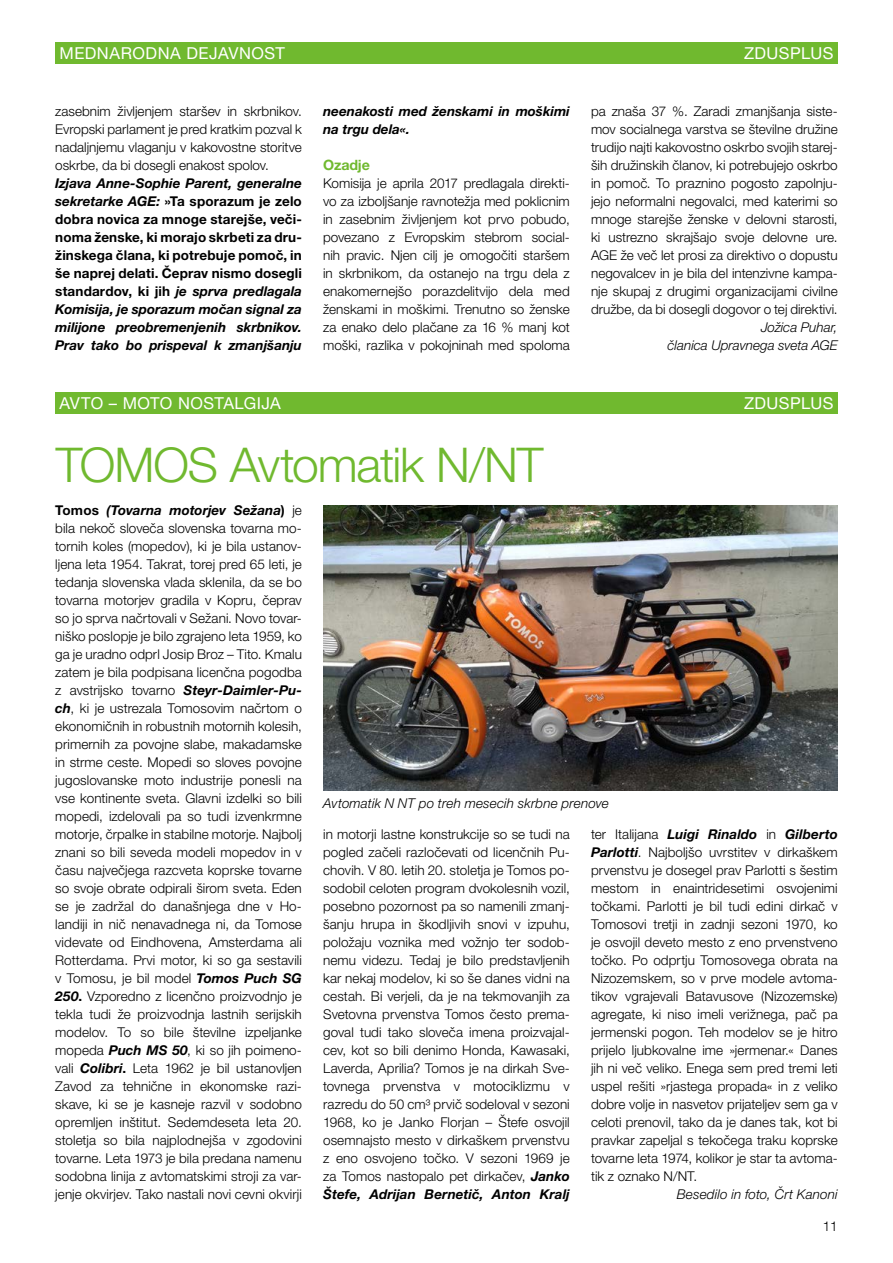
<style>
.page{position:relative;width:893px;height:1263px;background:#fff}
.page>*{position:absolute;margin:0;border:0;box-sizing:border-box;transform-origin:0 0}
.NASLOV{font:300 48px "Helvetica Neue LT Pro";letter-spacing:-.025em;color:#70b92f}
.PASICA{font:16.5px "Helvetica Neue LT Pro";letter-spacing:.025em;color:#fff}
.MedNASLOV{font:700 14.25px "Helvetica Neue LT Pro";letter-spacing:-.01em;color:#70b92f}
.BODY{font:300 13.5px/18px "Helvetica Neue LT Pro";color:#000;text-align:justify}
.BODY-2{font:700 13.5px/18px "Helvetica Neue LT Pro";letter-spacing:.01em;color:#000;text-align:justify}
.Avtor{font:italic 300 13.5px/18px "Helvetica Neue LT Pro";color:#000;text-align:right}
.BODY-3{font:italic 700 13.5px/18px "Helvetica Neue LT Pro";color:#000}
.BODY-4{font:italic 300 13.5px "Helvetica Neue LT Pro";letter-spacing:.01em;color:#000}
.s1{font-style:italic}
.s2{font-weight:700}
.s3{font-weight:700;font-style:italic}
</style>
<div class="page">
<div style="left:55px;top:43px;width:783px;height:21px;background:#70b92f"></div>
<div style="left:55px;top:392px;width:783px;height:22px;background:#70b92f"></div>
<img style="left:323px;top:505px;width:515px;height:285px">
<p class="PASICA" style="left:60px;top:43px;width:227px">MEDNARODNA DEJAVNOST</p>
<p class="PASICA" style="left:744px;top:43px;width:91px">ZDUSPLUS</p>
<p class="BODY" style="left:55px;top:102px;width:248px">zasebnim življenjem staršev in skrbnikov.<br>Evropski parlament je pred kratkim pozval k nadaljnjemu vlaganju v kakovostne storitve oskrbe, da bi dosegli enakost spolov.</p>
<p class="BODY-2" style="left:55px;top:174px;width:248px"><span class="s1">Izjava Anne-Sophie Parent, generalne sekretarke AGE:</span> »Ta sporazum je zelo dobra novica za mnoge starejše, veči&shy;noma ženske, ki morajo skrbeti za dru&shy;žinskega člana, ki potrebuje pomoč, in še naprej delati. Čeprav nismo dosegli standardov, ki jih <span class="s1">je sprva predlagala Komisija, je sporazum močan signal za milijone preobremenjenih skrbnikov.<br>Prav tako bo prispeval k zmanjšanju</span></p>
<p class="PASICA" style="left:60px;top:393px;width:223px">AVTO – MOTO NOSTALGIJA</p>
<p class="BODY-3" style="left:323px;top:102px;width:248px">neenakosti med ženskami in moškimi na trgu dela«.</p>
<p class="MedNASLOV" style="left:323px;top:156px;width:48px">Ozadje</p>
<p class="BODY" style="left:323px;top:174px;width:248px">Komisija je aprila 2017 predlagala direkti&shy;vo za izboljšanje ravnotežja med poklicnim in zasebnim življenjem kot prvo pobudo, povezano z Evropskim stebrom social&shy;nih pravic. Njen cilj je omogočiti staršem in skrbnikom, da ostanejo na trgu dela z enakomernejšo porazdelitvijo dela med ženskami in moškimi. Trenutno so ženske za enako delo plačane za 16 % manj kot moški, razlika v pokojninah med spoloma</p>
<p class="NASLOV" style="left:56px;top:436px;width:489px">TOMOS Avtomatik N/NT</p>
<p class="BODY" style="left:591px;top:102px;width:248px">pa znaša 37 %. Zaradi zmanjšanja siste&shy;mov socialnega varstva se številne družine trudijo najti kakovostno oskrbo svojih starej&shy;ših družinskih članov, ki potrebujejo oskrbo in pomoč. To praznino pogosto zapolnju&shy;jejo neformalni negovalci, med katerimi so mnoge starejše ženske v delovni starosti, ki ustrezno skrajšajo svoje delovne ure.<br>AGE že več let prosi za direktivo o dopustu negovalcev in je bila del intenzivne kampa&shy;nje skupaj z drugimi organizacijami civilne družbe, da bi dosegli dogovor o tej direktivi.</p>
<p class="Avtor" style="left:667px;top:318px;width:172px">Jožica Puhar,<br>članica Upravnega sveta AGE</p>
<p class="PASICA" style="left:744px;top:393px;width:91px">ZDUSPLUS</p>
<p class="BODY" style="left:55px;top:501px;width:248px"><span class="s2">Tomos</span> <span class="s3">(Tovarna motorjev Sežana</span><span class="s2">)</span> je bila nekoč sloveča slovenska tovarna mo&shy;tornih koles (mopedov), ki je bila ustanov&shy;ljena leta 1954. Takrat, torej pred 65 leti, je tedanja slovenska vlada sklenila, da se bo tovarna motorjev gradila v Kopru, čeprav so jo sprva načrtovali v Sežani. Novo tovar&shy;niško poslopje je bilo zgrajeno leta 1959, ko ga je uradno odprl Josip Broz – Tito. Kmalu zatem je bila podpisana licenčna pogodba z avstrijsko tovarno <span class="s3">Steyr-Daimler-Pu&shy;ch</span>, ki je ustrezala Tomosovim načrtom o ekonomičnih in robustnih motornih kolesih, primernih za povojne slabe, makadamske in strme ceste. Mopedi so sloves povojne jugoslovanske moto industrije ponesli na vse kontinente sveta. Glavni izdelki so bili mopedi, izdelovali pa so tudi izvenkrmne motorje, črpalke in stabilne motorje. Najbolj znani so bili seveda modeli mopedov in v času največjega razcveta koprske tovarne so svoje obrate odpirali širom sveta. Eden se je zadržal do današnjega dne v Ho&shy;landiji in nič nenavadnega ni, da Tomose videvate od Eindhovena, Amsterdama ali Rotterdama. Prvi motor, ki so ga sestavili v Tomosu, je bil model <span class="s3">Tomos Puch SG 250</span><span class="s2">.</span> Vzporedno z licenčno proizvodnjo je tekla tudi že proizvodnja lastnih serijskih modelov. To so bile številne izpeljanke mopeda <span class="s3">Puch MS 50</span>, ki so jih poimeno&shy;vali <span class="s3">Colibri</span><span class="s2">.</span> Leta 1962 je bil ustanovljen Zavod za tehnične in ekonomske razi&shy;skave, ki se je kasneje razvil v sodobno opremljen inštitut. Sedemdeseta leta 20. stoletja so bila najplodnejša v zgodovini tovarne. Leta 1973 je bila predana namenu sodobna linija z avtomatskimi stroji za var&shy;jenje okvirjev. Tako nastali novi cevni okvirji</p>
<p class="BODY-4" style="left:323px;top:795px;width:287px">Avtomatik N NT po treh mesecih skrbne prenove</p>
<p class="BODY" style="left:323px;top:825px;width:248px">in motorji lastne konstrukcije so se tudi na pogled začeli razločevati od licenčnih Pu&shy;chovih. V 80. letih 20. stoletja je Tomos po&shy;sodobil celoten program dvokolesnih vozil, posebno pozornost pa so namenili zmanj&shy;šanju hrupa in škodljivih snovi v izpuhu, položaju voznika med vožnjo ter sodob&shy;nemu videzu. Tedaj je bilo predstavljenih kar nekaj modelov, ki so še danes vidni na cestah. Bi verjeli, da je na tekmovanjih za Svetovna prvenstva Tomos često prema&shy;goval tudi tako sloveča imena proizvajal&shy;cev, kot so bili denimo Honda, Kawasaki, Laverda, Aprilia? Tomos je na dirkah Sve&shy;tovnega prvenstva v motociklizmu v razredu do 50 cm³ prvič sodeloval v sezoni 1968, ko je Janko Florjan – Štefe osvojil osemnajsto mesto v dirkaškem prvenstvu z eno osvojeno točko. V sezoni 1969 je za Tomos nastopalo pet dirkačev, <span class="s3">Janko Štefe, Adrijan Bernetič, Anton Kralj</span></p>
<p class="BODY" style="left:591px;top:825px;width:248px">ter Italijana <span class="s3">Luigi Rinaldo</span> in <span class="s3">Gilberto Parlotti</span>. Najboljšo uvrstitev v dirkaškem prvenstvu je dosegel prav Parlotti s šestim mestom in enaintridesetimi osvojenimi točkami. Parlotti je bil tudi edini dirkač v Tomosovi tretji in zadnji sezoni 1970, ko je osvojil deveto mesto z eno prvenstveno točko. Po odprtju Tomosovega obrata na Nizozemskem, so v prve modele avtoma&shy;tikov vgrajevali Batavusove (Nizozemske) agregate, ki niso imeli verižnega, pač pa jermenski pogon. Teh modelov se je hitro prijelo ljubkovalne ime »jermenar.« Danes jih ni več veliko. Enega sem pred tremi leti uspel rešiti »rjastega propada« in z veliko dobre volje in nasvetov prijateljev sem ga v celoti prenovil, tako da je danes tak, kot bi pravkar zapeljal s tekočega traku koprske tovarne leta 1974, kolikor je star ta avtoma&shy;tik z oznako N/NT.</p>
<p class="Avtor" style="left:677px;top:1185px;width:162px">Besedilo in foto, Črt Kanoni</p>
<p class="BODY" style="left:823px;top:1217px;width:17px">11</p>
</div>
